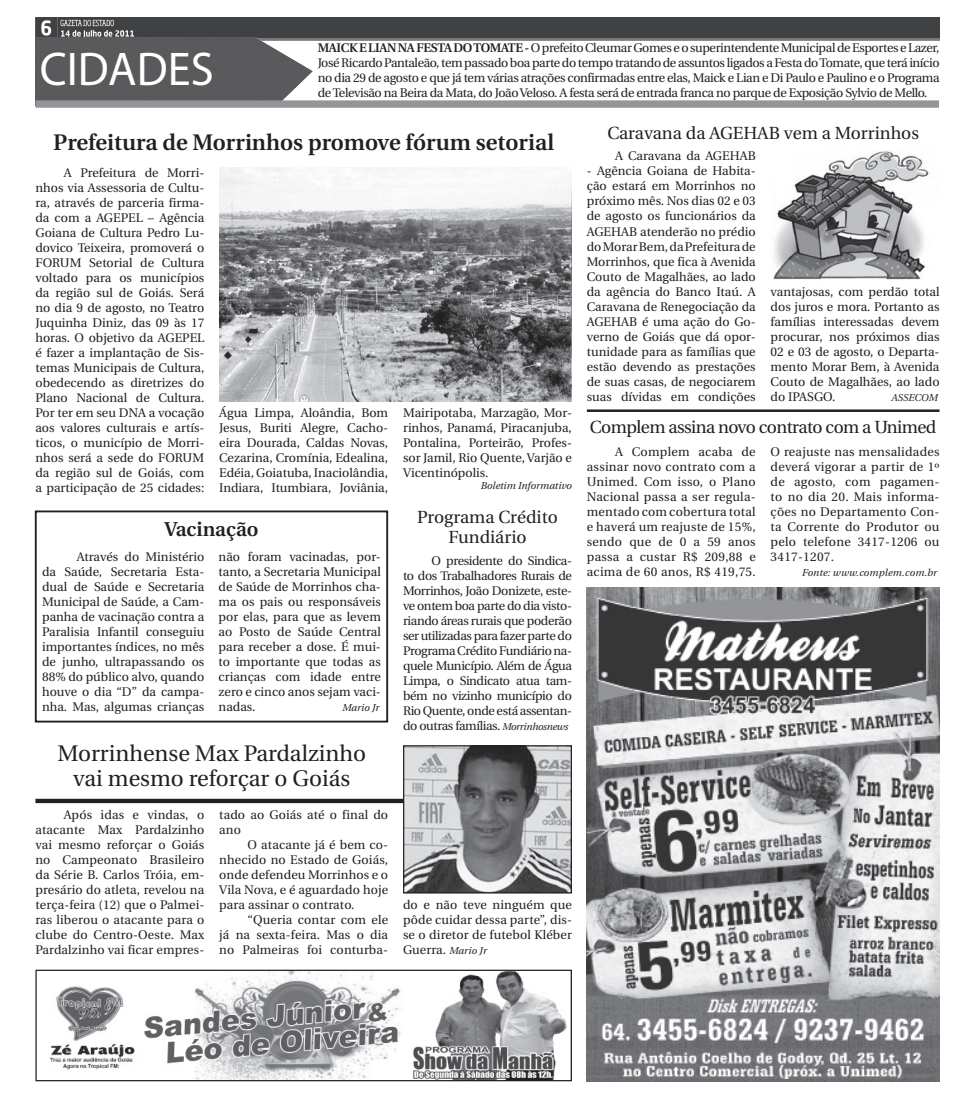
<style>
.page{position:relative;width:975px;height:1099px;background:#fff}
.page>*{position:absolute;margin:0;border:0;box-sizing:border-box;transform-origin:0 0}
.t1{font:47.5px "Myriad Pro";color:#fff}
.Corpo_de_Texto{font:22.5px "Utopia";color:#231f20}
.Corpo_de_Texto-2{font:600 22.5px "Utopia";color:#231f20}
.Corpo_de_Texto-3{font:600 20px "Utopia";color:#231f20}
.Corpo_de_Texto-4{font:17.5px/20px "Utopia";letter-spacing:-.005em;color:#231f20;text-align:center}
.Corpo_de_Texto-5{font:17.5px "Utopia";letter-spacing:-.03em;color:#231f20}
.Corpo_de_Texto-6{font:12.5px/15px "Utopia";color:#231f20;text-align:justify}
.t2{font:italic 10px "Utopia";color:#231f20}
.t3{font:italic 10px "Utopia";letter-spacing:.02em;color:#231f20}
.s1{font-weight:600}
.s2{font-style:italic;font-size:10px}
</style>
<div class="page">
<img style="left:35px;top:18px;width:904px;height:22px">
<img style="left:35px;top:37px;width:277px;height:63px">
<div style="left:35px;top:100px;width:903px;height:8px;background:#939598"></div>
<img style="left:49px;top:971px;width:518px;height:108px">
<div style="left:35px;top:969px;width:537px;height:112px;border:1px solid #231f20"></div>
<img style="left:586px;top:588px;width:353px;height:493px">
<hr style="left:586px;top:409px;width:353px;height:3px;background:#231f20">
<img style="left:773px;top:151px;width:156px;height:129px">
<img style="left:405px;top:747px;width:165px;height:144px">
<div style="left:403px;top:745px;width:169px;height:148px;border:1px solid #231f20"></div>
<hr style="left:36px;top:799px;width:366px;height:3px;background:#231f20">
<div style="left:35px;top:798px;width:368px;height:5px;border:1px solid #231f20"></div>
<div style="left:35px;top:510px;width:353px;height:212px;border:2px solid #231f20"></div>
<img style="left:219px;top:168px;width:353px;height:233px">
<p class="t1" style="left:40px;top:39px;width:175px">CIDADES</p>
<p class="Corpo_de_Texto-6" style="left:317px;top:41px;width:623px"><span class="s1">MAICK E LIAN NA FESTA DO TOMATE -</span> O prefeito Cleumar Gomes e o superintendente Municipal de Esportes e Lazer, José Ricardo Pantaleão, tem passado boa parte do tempo tratando de assuntos ligados a Festa do Tomate, que terá início no dia 29 de agosto e que já tem várias atrações confirmadas entre elas, Maick e Lian e Di Paulo e Paulino e o Programa de Televisão na Beira da Mata, do João Veloso. A festa será de entrada franca no parque de Exposição Sylvio de Mello.</p>
<p class="Corpo_de_Texto-2" style="left:53px;top:130px;width:502px">Prefeitura de Morrinhos promove fórum setorial</p>
<p class="Corpo_de_Texto-6" style="left:35px;top:166px;width:170px;text-indent:28px">A Prefeitura de Morri&shy;nhos via Assessoria de Cultu&shy;ra, através de parceria firma&shy;da com a AGEPEL – Agência Goiana de Cultura Pedro Lu&shy;dovico Teixeira, promoverá o FORUM Setorial de Cultura voltado para os municípios da região sul de Goiás. Será no dia 9 de agosto, no Teatro Juquinha Diniz, das 09 às 17 horas. O objetivo da AGEPEL é fazer a implantação de Sis&shy;temas Municipais de Cultura, obedecendo as diretrizes do Plano Nacional de Cultura.<br>Por ter em seu DNA a vocação aos valores culturais e artís&shy;ticos, o município de Morri&shy;nhos será a sede do FORUM da região sul de Goiás, com a participação de 25 cidades:</p>
<p class="Corpo_de_Texto-6" style="left:219px;top:406px;width:170px">Água Limpa, Aloândia, Bom Jesus, Buriti Alegre, Cacho&shy;eira Dourada, Caldas Novas, Cezarina, Cromínia, Edealina, Edéia, Goiatuba, Inaciolândia, Indiara, Itumbiara, Joviânia,</p>
<p class="Corpo_de_Texto-6" style="left:403px;top:406px;width:170px">Mairipotaba, Marzagão, Mor&shy;rinhos, Panamá, Piracanjuba, Pontalina, Porteirão, Profes&shy;sor Jamil, Rio Quente, Varjão e Vicentinópolis.</p>
<p class="t2" style="left:481px;top:480px;width:92px">Boletim Informativo</p>
<p class="Corpo_de_Texto-3" style="left:164px;top:518px;width:96px">Vacinação</p>
<p class="Corpo_de_Texto-6" style="left:42px;top:549px;width:164px;text-indent:35px">Através do Ministério da Saúde, Secretaria Esta&shy;dual de Saúde e Secretaria Municipal de Saúde, a Cam&shy;panha de vacinação contra a Paralisia Infantil conseguiu importantes índices, no mês de junho, ultrapassando os 88% do público alvo, quando houve o dia “D” da campa&shy;nha. Mas, algumas crianças</p>
<p class="Corpo_de_Texto-6" style="left:219px;top:549px;width:164px">não foram vacinadas, por&shy;tanto, a Secretaria Municipal de Saúde de Morrinhos cha&shy;ma os pais ou responsáveis por elas, para que as levem ao Posto de Saúde Central para receber a dose. É mui&shy;to importante que todas as crianças com idade entre zero e cinco anos sejam vaci&shy;nadas.</p>
<p class="t2" style="left:342px;top:702px;width:39px">Mario Jr</p>
<p class="Corpo_de_Texto" style="left:58px;top:741px;width:310px">Morrinhense Max Pardalzinho</p>
<p class="Corpo_de_Texto" style="left:73px;top:766px;width:278px">vai mesmo reforçar o Goiás</p>
<p class="Corpo_de_Texto-6" style="left:35px;top:807px;width:170px;text-indent:28px">Após idas e vindas, o atacante Max Pardalzinho vai mesmo reforçar o Goiás no Campeonato Brasileiro da Série B. Carlos Tróia, em&shy;presário do atleta, revelou na terça-feira (12) que o Palmei&shy;ras liberou o atacante para o clube do Centro-Oeste. Max Pardalzinho vai ficar empres-</p>
<p class="Corpo_de_Texto-6" style="left:219px;top:807px;width:170px">tado ao Goiás até o final do ano</p>
<p class="Corpo_de_Texto-6" style="left:219px;top:837px;width:170px;text-indent:28px">O atacante já é bem co&shy;nhecido no Estado de Goiás, onde defendeu Morrinhos e o Vila Nova, e é aguardado hoje para assinar o contrato.</p>
<p class="Corpo_de_Texto-6" style="left:219px;top:912px;width:170px;text-indent:28px">“Queria contar com ele já na sexta-feira. Mas o dia no Palmeiras foi conturba-</p>
<p class="Corpo_de_Texto-4" style="left:417px;top:508px;width:142px">Programa Crédito<br>Fundiário</p>
<p class="Corpo_de_Texto-6" style="left:403px;top:553px;width:170px;text-indent:28px">O presidente do Sindica&shy;to dos Trabalhadores Rurais de Morrinhos, João Donizete, este&shy;ve ontem boa parte do dia visto&shy;riando áreas rurais que poderão ser utilizadas para fazer parte do Programa Crédito Fundiário na&shy;quele Município. Além de Água Limpa, o Sindicato atua tam&shy;bém no vizinho município do Rio Quente, onde está assentan&shy;do outras famílias. <span class="s2">Morrinhosnews</span></p>
<p class="Corpo_de_Texto-6" style="left:403px;top:897px;width:170px">do e não teve ninguém que pôde cuidar dessa parte”, dis&shy;se o diretor de futebol Kléber Guerra. <span class="s2">Mario Jr</span></p>
<p class="Corpo_de_Texto-4" style="left:607px;top:123px;width:313px">Caravana da AGEHAB vem a Morrinhos</p>
<p class="Corpo_de_Texto-6" style="left:615px;top:149px;width:142px">A Caravana da AGEHAB</p>
<p class="Corpo_de_Texto-6" style="left:586px;top:164px;width:170px">- Agência Goiana de Habita&shy;ção estará em Morrinhos no próximo mês. Nos dias 02 e 03 de agosto os funcionários da AGEHAB atenderão no prédio do Morar Bem, da Prefeitura de Morrinhos, que fica à Avenida Couto de Magalhães, ao lado da agência do Banco Itaú. A Caravana de Renegociação da AGEHAB é uma ação do Go&shy;verno de Goiás que dá opor&shy;tunidade para as famílias que estão devendo as prestações de suas casas, de negociarem suas dívidas em condições</p>
<p class="Corpo_de_Texto-6" style="left:770px;top:284px;width:170px">vantajosas, com perdão total dos juros e mora. Portanto as famílias interessadas devem procurar, nos próximos dias 02 e 03 de agosto, o Departa&shy;mento Morar Bem, à Avenida Couto de Magalhães, ao lado do IPASGO.</p>
<p class="t2" style="left:891px;top:392px;width:48px">ASSECOM</p>
<p class="Corpo_de_Texto-5" style="left:590px;top:417px;width:348px">Complem assina novo contrato com a Unimed</p>
<p class="Corpo_de_Texto-6" style="left:586px;top:444px;width:170px;text-indent:28px">A Complem acaba de assinar novo contrato com a Unimed. Com isso, o Plano Nacional passa a ser regula&shy;mentado com cobertura total e haverá um reajuste de 15%, sendo que de 0 a 59 anos passa a custar R$ 209,88 e acima de 60 anos, R$ 419,75.</p>
<p class="Corpo_de_Texto-6" style="left:770px;top:444px;width:170px">O reajuste nas mensalidades deverá vigorar a partir de 1º de agosto, com pagamen&shy;to no dia 20. Mais informa&shy;ções no Departamento Con&shy;ta Corrente do Produtor ou pelo telefone 3417-1206 ou 3417-1207.</p>
<p class="t3" style="left:802px;top:567px;width:137px">Fonte: www.complem.com.br</p>
</div>
